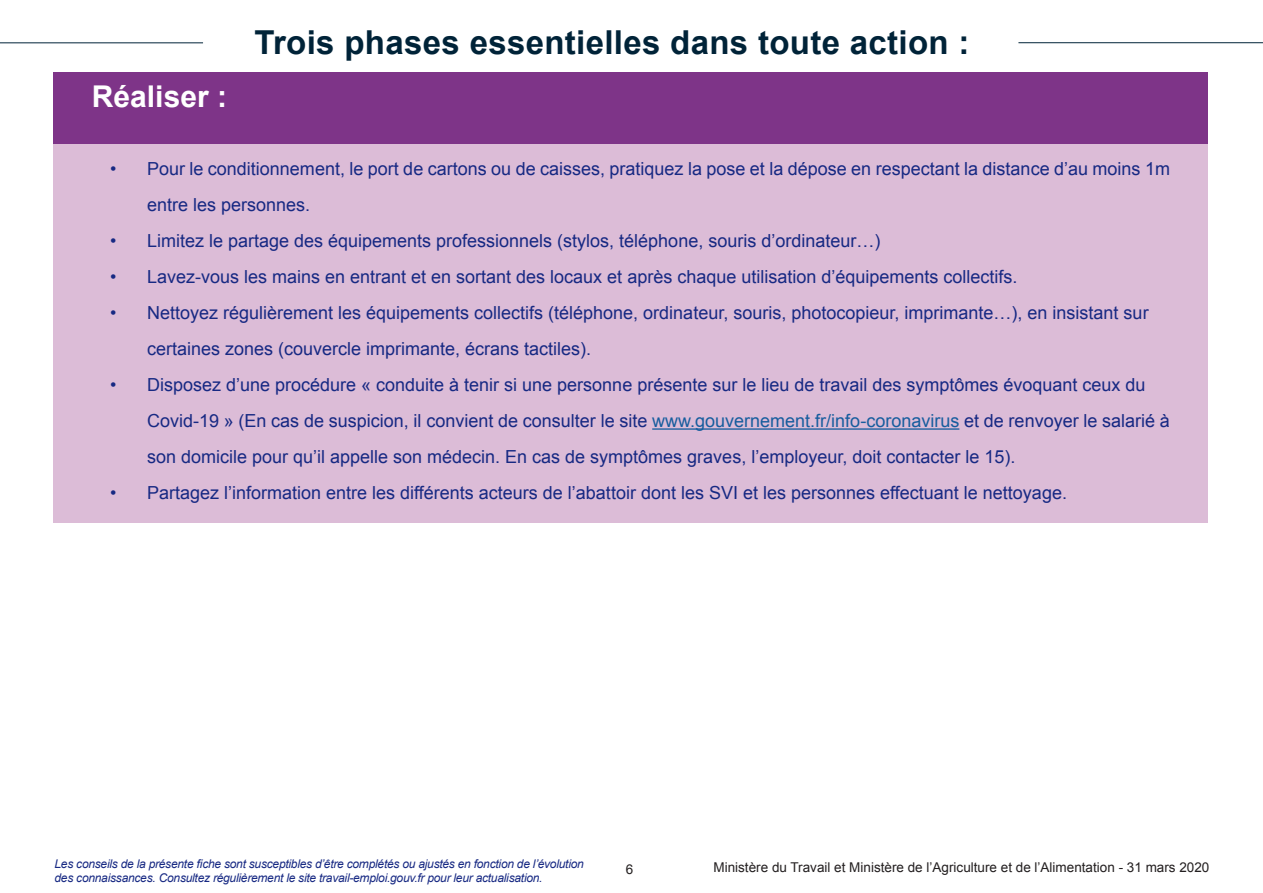
<style>
.page{position:relative;width:1263px;height:893px;background:#fff}
.page>*{position:absolute;margin:0;border:0;box-sizing:border-box;transform-origin:0 0}
.t1{font:700 33px "Arial";letter-spacing:.01em;color:#002338}
.t2{font:700 30px "Arial";color:#fff}
.t3{font:18px "Arial";color:#172983}
.t4{font:13.5px "Arial";color:#231f20}
.t5{font:italic 12px/14.4px "Arial";letter-spacing:-.02em;color:#172983}
.s1{color:#175d9e}
</style>
<div class="page">
<hr style="left:1018px;top:42px;width:245px;height:1px;background:#002338">
<hr style="left:0;top:42px;width:203px;height:1px;background:#002338">
<div style="left:53px;top:72px;width:1155px;height:72px;background:#7e3488"></div>
<div style="left:53px;top:144px;width:1155px;height:378px;background:#dcbcd7"></div>
<hr style="left:652px;top:428px;width:307px;height:2px;background:#175d9e">
<p class="t2" style="left:92px;top:77px;width:137px">Réaliser :</p>
<p class="t1" style="left:254px;top:21px;width:717px">Trois phases essentielles dans toute action :</p>
<p class="t3" style="left:110px;top:157px;width:1061px">• Pour le conditionnement, le port de cartons ou de caisses, pratiquez la pose et la dépose en respectant la distance d’au moins 1m</p>
<p class="t3" style="left:147px;top:193px;width:165px">entre les personnes.</p>
<p class="t3" style="left:110px;top:229px;width:772px">• Limitez le partage des équipements professionnels (stylos, téléphone, souris d’ordinateur…)</p>
<p class="t3" style="left:110px;top:265px;width:909px">• Lavez-vous les mains en entrant et en sortant des locaux et après chaque utilisation d’équipements collectifs.</p>
<p class="t3" style="left:110px;top:301px;width:1040px">• Nettoyez régulièrement les équipements collectifs (téléphone, ordinateur, souris, photocopieur, imprimante…), en insistant sur</p>
<p class="t3" style="left:147px;top:337px;width:446px">certaines zones (couvercle imprimante, écrans tactiles).</p>
<p class="t3" style="left:110px;top:373px;width:1037px">• Disposez d’une procédure « conduite à tenir si une personne présente sur le lieu de travail des symptômes évoquant ceux du</p>
<p class="t3" style="left:147px;top:409px;width:1024px">Covid-19 » (En cas de suspicion, il convient de consulter le site <span class="s1">www.gouvernement.fr/info-coronavirus</span> et de renvoyer le salarié à</p>
<p class="t3" style="left:147px;top:445px;width:870px">son domicile pour qu’il appelle son médecin. En cas de symptômes graves, l’employeur, doit contacter le 15).</p>
<p class="t3" style="left:110px;top:481px;width:958px">• Partagez l’information entre les différents acteurs de l’abattoir dont les SVI et les personnes effectuant le nettoyage.</p>
<p class="t5" style="left:55px;top:857px;width:531px">Les conseils de la présente fiche sont susceptibles d’être complétés ou ajustés en fonction de l’évolution des connaissances. Consultez régulièrement le site travail-emploi.gouv.fr pour leur actualisation.</p>
<p class="t4" style="left:713px;top:859px;width:497px">Ministère du Travail et Ministère de l’Agriculture et de l’Alimentation - 31 mars 2020</p>
<p class="t4" style="left:626px;top:860px;width:9px">6</p>
</div>
